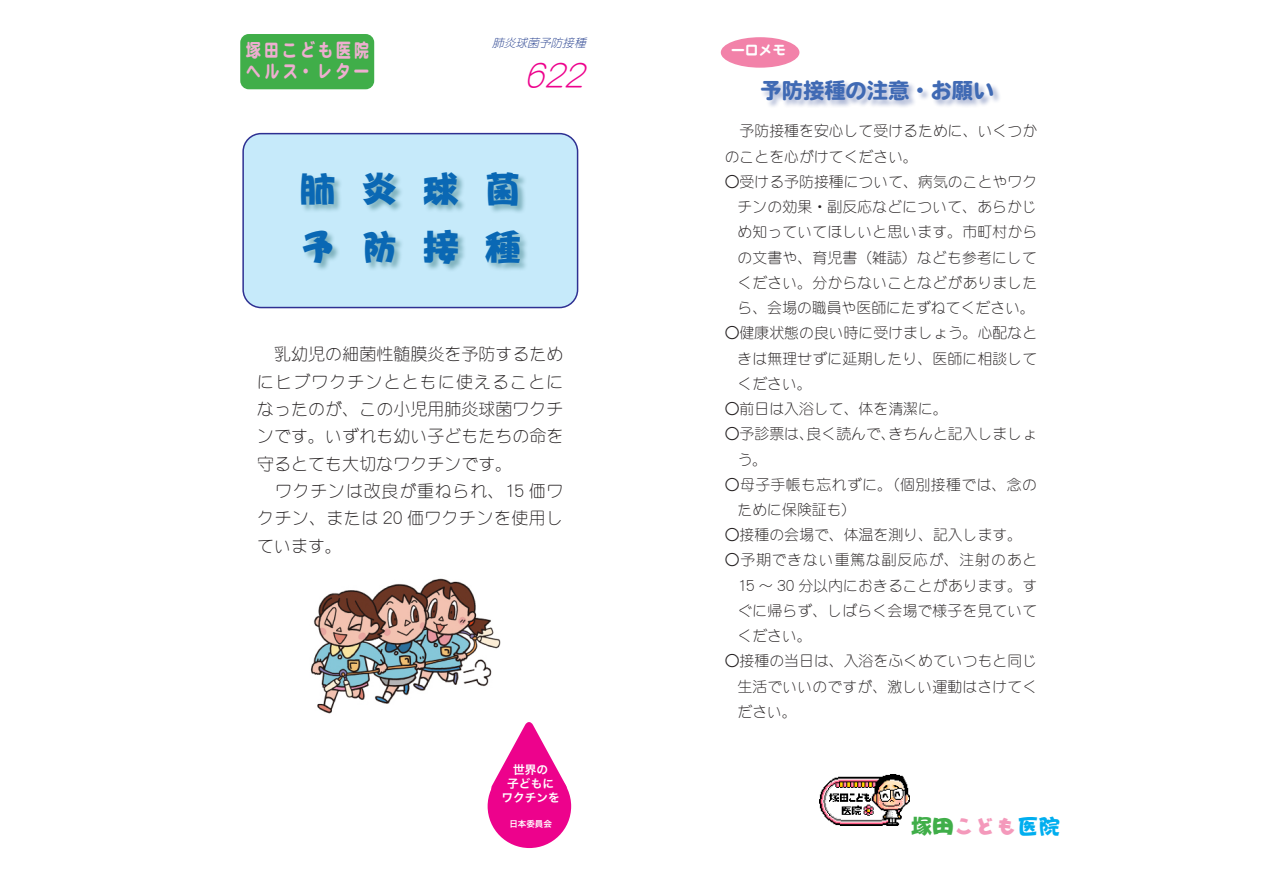
<style>
.page{position:relative;width:1263px;height:893px;background:#fff}
.page>*{position:absolute;margin:0;border:0;box-sizing:border-box;transform-origin:0 0}
.t1{font:36.15px/57.4px "DC Ai W5 90 pv RKSJ H";letter-spacing:.705em;color:#0a68b4}
.t2{font:italic 34.05px "DFSM Gothic Lt MP RKSJ H";color:#ed028c}
.t3{font:21.3px "HG Heisei Marugothictai W8";color:#406ab4}
.t4{font:21.3px "DC Ai W5 90 pv RKSJ H";color:#f499bb}
.t5{font:19.2px "DF Maru Gothic SB MP RKSJ H";letter-spacing:.175em;color:#eeafd0;scale:.8 1}
.t6{font:16.95px/27.3px "DFSM Gothic Lt MP RKSJ H";color:#231f20}
.t7{font:14.85px/25.2px "DFSM Gothic Lt MP RKSJ H";color:#231f20;text-align:justify}
.t8{font:14.85px/25.2px "DFSM Gothic Lt MP RKSJ H";letter-spacing:.03em;color:#231f20}
.t9{font:13.8px "DF Maru Gothic SB MP RKSJ H";color:#fff}
.t10{font:11.7px/13.8px "Hira Kaku Pro W6";color:#fff;text-align:center}
.t11{font:italic 11.7px "DFSM Gothic Lt MP RKSJ H";color:#253f8e}
.t12{font:8.55px "Hira Kaku Pro W6";color:#fff}
.s1{color:#40ae49}
.s2{color:#00aeef}
</style>
<div class="page">
<div style="left:243px;top:134px;width:335px;height:174px;background:#c6eafa;border-radius:18px"></div>
<div style="left:242px;top:133px;width:336px;height:175px;border:2px solid #2e3092;border-radius:18px"></div>
<div style="left:301px;top:172px;width:228px;height:100px;background:#165e63;opacity:.4"></div>
<div style="left:488px;top:764px;width:83px;height:84px;background:#ed028c;border-radius:50%"></div>
<svg style="left:490px;top:722px;width:78px;height:70px"></svg>
<div style="left:761px;top:80px;width:241px;height:29px;background:#253f8e;opacity:.4"></div>
<div style="left:721px;top:37px;width:78px;height:31px;background:#f282a9;border-radius:50%"></div>
<img style="left:820px;top:775px;width:90px;height:50px">
<div style="left:240px;top:34px;width:134px;height:55px;background:#40ae49;border-radius:9px"></div>
<img style="left:311px;top:578px;width:189px;height:136px">
<p class="t11" style="left:492px;top:37px;width:98px">肺炎球菌予防接種</p>
<h2 class="t2" style="left:524px;top:58px;width:70px">622</h2>
<p class="t5" style="left:246px;top:41px;width:156px">塚田こども医院</p>
<p class="t9" style="left:731px;top:44px;width:57px">一口メモ</p>
<p class="t5" style="left:246px;top:62px;width:156px">ヘルス・レター</p>
<h3 class="t3" style="left:760px;top:80px;width:235px">予防接種の注意・お願い</h3>
<h1 class="t1" style="left:300px;top:160px;width:223px">肺炎球菌予防接種</h1>
<p class="t6" style="left:257px;top:340px;width:308px">　乳幼児の細菌性髄膜炎を予防するためにヒブワクチンとともに使えることになったのが、この小児用肺炎球菌ワクチンです。いずれも幼い子どもたちの命を守るとても大切なワクチンです。<br>　ワクチンは改良が重ねられ、15 価ワクチン、または 20 価ワクチンを使用しています。</p>
<p class="t10" style="left:501px;top:762px;width:60px">世界の<br>子どもにワクチンを</p>
<p class="t12" style="left:509px;top:815px;width:44px">日本委員会</p>
<p class="t7" style="left:725px;top:118px;width:314px">　予防接種を安心して受けるために、いくつかのことを心がけてください。</p>
<p class="t7" style="left:737px;top:169px;width:301px;text-indent:-13px">○受ける予防接種について、病気のことやワクチンの効果・副反応などについて、あらかじめ知っていてほしいと思います。市町村からの文書や、育児書（雑誌）なども参考にしてください。分からないことなどがありましたら、会場の職員や医師にたずねてください。</p>
<p class="t7" style="left:737px;top:320px;width:301px;text-indent:-13px">○健康状態の良い時に受けましょう。心配なときは無理せずに延期したり、医師に相談してください。</p>
<p class="t7" style="left:725px;top:396px;width:225px">○前日は入浴して、体を清潔に。</p>
<p class="t7" style="left:737px;top:421px;width:301px;text-indent:-13px">○予診票は、良く読んで、きちんと記入しましょう。</p>
<p class="t8" style="left:737px;top:472px;width:301px;text-indent:-13px">○母子手帳も忘れずに。（個別接種では、念のために保険証も）</p>
<p class="t7" style="left:725px;top:522px;width:299px">○接種の会場で、体温を測り、記入します。</p>
<p class="t7" style="left:737px;top:547px;width:301px;text-indent:-13px">○予期できない重篤な副反応が、注射のあと15 〜 30 分以内におきることがあります。すぐに帰らず、しばらく会場で様子を見ていてください。</p>
<p class="t7" style="left:737px;top:648px;width:301px;text-indent:-13px">○接種の当日は、入浴をふくめていつもと同じ生活でいいのですが、激しい運動はさけてください。</p>
<h3 class="t4" style="left:911px;top:815px;width:150px"><span class="s1">塚田</span>こども<span class="s2">医院</span></h3>
</div>
